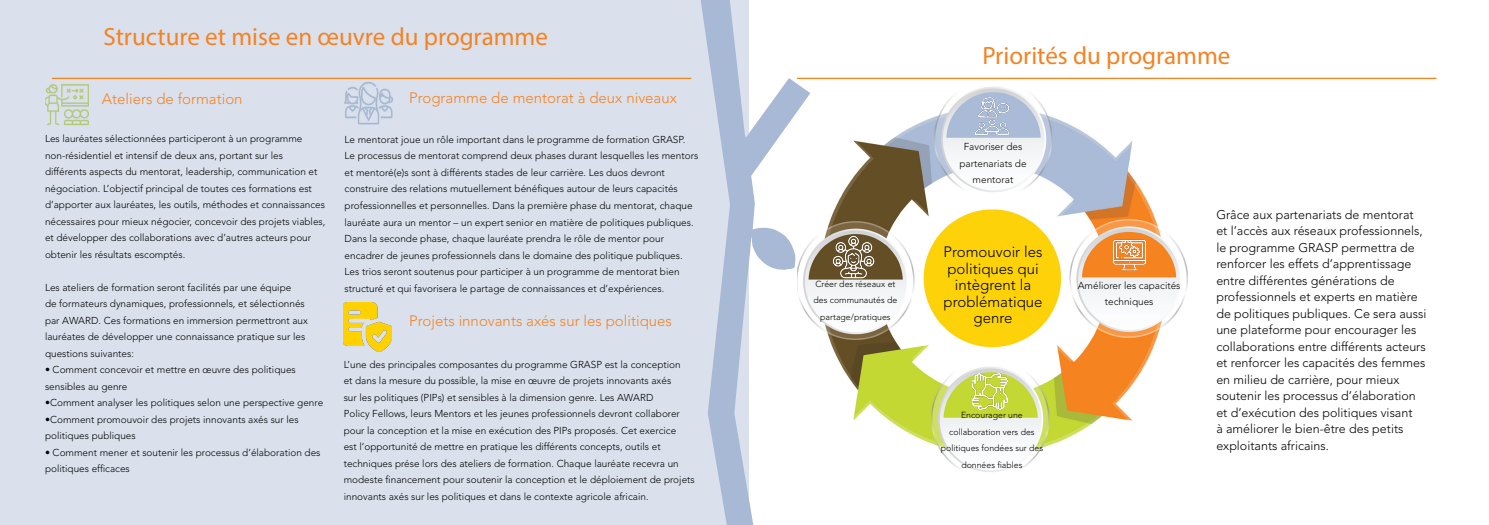
<style>
.page{position:relative;width:1489px;height:525px;background:#fff}
.page>*{position:absolute;margin:0;border:0;box-sizing:border-box;transform-origin:0 0}
.t1{font:25px "Myriad Pro";color:#f58220}
.Body_Text{font:300 15px "Avenir LT Std";color:#f58220}
.Body_Text-2{font:300 15px/16.5px "Avenir LT Std";color:#040503;text-align:center}
.Body_Text-3{font:300 12.5px/16.5px "Avenir LT Std";color:#040503}
.Body_Text-4{font:300 10px/16.5px "Avenir LT Std";color:#040503}
.Body_Text-5{font:300 8.75px/16.5px "Avenir LT Std";color:#040503;text-align:center}
</style>
<div class="page">
<div style="left:0;top:0;width:748px;height:524px;background:#dae1ed"></div>
<img style="left:810px;top:87px;width:377px;height:385px">
<img style="left:343px;top:302px;width:48px;height:49px">
<img style="left:1113px;top:239px;width:32px;height:31px">
<img style="left:972px;top:373px;width:35px;height:36px">
<img style="left:832px;top:235px;width:42px;height:43px">
<svg style="left:700px;top:0;width:110px;height:524px"></svg>
<img style="left:975px;top:97px;width:39px;height:39px">
<hr style="left:52px;top:78px;width:639px;height:1px;background:#f58220">
<hr style="left:797px;top:78px;width:639px;height:1px;background:#f58220">
<p class="t1" style="left:103px;top:21px;width:446px">Structure et mise en œuvre du programme</p>
<p class="Body_Text" style="left:102px;top:89px;width:142px">Ateliers de formation</p>
<p class="Body_Text" style="left:409px;top:89px;width:269px">Programme de mentorat à deux niveaux</p>
<p class="Body_Text-4" style="left:45px;top:130px;width:282px">Les lauréates sélectionnées participeront à un programme non-résidentiel et intensif de deux ans, portant sur les différents aspects du mentorat, leadership, communication et négociation. L’objectif principal de toutes ces formations est d’apporter aux lauréates, les outils, méthodes et connaissances nécessaires pour mieux négocier, concevoir des projets viables, et développer des collaborations avec d’autres acteurs pour obtenir les résultats escomptés.</p>
<p class="Body_Text-4" style="left:45px;top:279px;width:264px">Les ateliers de formation seront facilités par une équipe<br>de formateurs dynamiques, professionnels, et sélectionnés par AWARD. Ces formations en immersion permettront aux lauréates de développer une connaissance pratique sur les questions suivantes:</p>
<p class="Body_Text-4" style="left:45px;top:361px;width:252px">• Comment concevoir et mettre en œuvre des politiques sensibles au genre</p>
<p class="Body_Text-4" style="left:45px;top:394px;width:280px">•Comment analyser les politiques selon une perspective genre</p>
<p class="Body_Text-4" style="left:45px;top:411px;width:255px">•Comment promouvoir des projets innovants axés sur les politiques publiques</p>
<p class="Body_Text-4" style="left:45px;top:444px;width:277px">• Comment mener et soutenir les processus d’élaboration des politiques efficaces</p>
<p class="Body_Text-4" style="left:344px;top:131px;width:355px">Le mentorat joue un rôle important dans le programme de formation GRASP.<br>Le processus de mentorat comprend deux phases durant lesquelles les mentors et mentoré(e)s sont à différents stades de leur carrière. Les duos devront construire des relations mutuellement bénéfiques autour de leurs capacités professionnelles et personnelles. Dans la première phase du mentorat, chaque lauréate aura un mentor – un expert senior en matière de politiques publiques.<br>Dans la seconde phase, chaque lauréate prendra le rôle de mentor pour encadrer de jeunes professionnels dans le domaine des politique publiques.<br>Les trios seront soutenus pour participer à un programme de mentorat bien structuré et qui favorisera le partage de connaissances et d’expériences.</p>
<p class="Body_Text" style="left:409px;top:312px;width:264px">Projets innovants axés sur les politiques</p>
<p class="Body_Text-4" style="left:344px;top:356px;width:352px">L’une des principales composantes du programme GRASP est la conception<br>et dans la mesure du possible, la mise en œuvre de projets innovants axés<br>sur les politiques (PIPs) et sensibles à la dimension genre. Les AWARD<br>Policy Fellows, leurs Mentors et les jeunes professionnels devront collaborer pour la conception et la mise en exécution des PIPs proposés. Cet exercice<br>est l’opportunité de mettre en pratique les différents concepts, outils et techniques prése lors des ateliers de formation. Chaque lauréate recevra un modeste financement pour soutenir la conception et le déploiement de projets innovants axés sur les politiques et dans le contexte agricole africain.</p>
<p class="Body_Text-5" style="left:813px;top:275px;width:85px">Créer des réseaux et des communautés de partage/pratiques</p>
<p class="t1" style="left:982px;top:40px;width:249px">Priorités du programme</p>
<p class="Body_Text-4" style="left:959px;top:138px;width:69px;text-align:center">Favoriser des partenariats de mentorat</p>
<p class="Body_Text-2" style="left:943px;top:244px;width:100px">Promouvoir les politiques qui intègrent la problématique genre</p>
<p class="Body_Text-5" style="left:940px;top:406px;width:104px">Encourager une collaboration vers des politiques fondées sur des données fiables</p>
<p class="Body_Text-4" style="left:1077px;top:277px;width:104px;text-align:center">Améliorer les capacités techniques</p>
<p class="Body_Text-3" style="left:1216px;top:206px;width:212px">Grâce aux partenariats de mentorat et l’accès aux réseaux professionnels, le programme GRASP permettra de renforcer les effets d’apprentissage entre différentes générations de professionnels et experts en matière de politiques publiques. Ce sera aussi une plateforme pour encourager les collaborations entre différents acteurs et renforcer les capacités des femmes en milieu de carrière, pour mieux soutenir les processus d’élaboration et d’exécution des politiques visant<br>à améliorer le bien-être des petits exploitants africains.</p>
</div>
